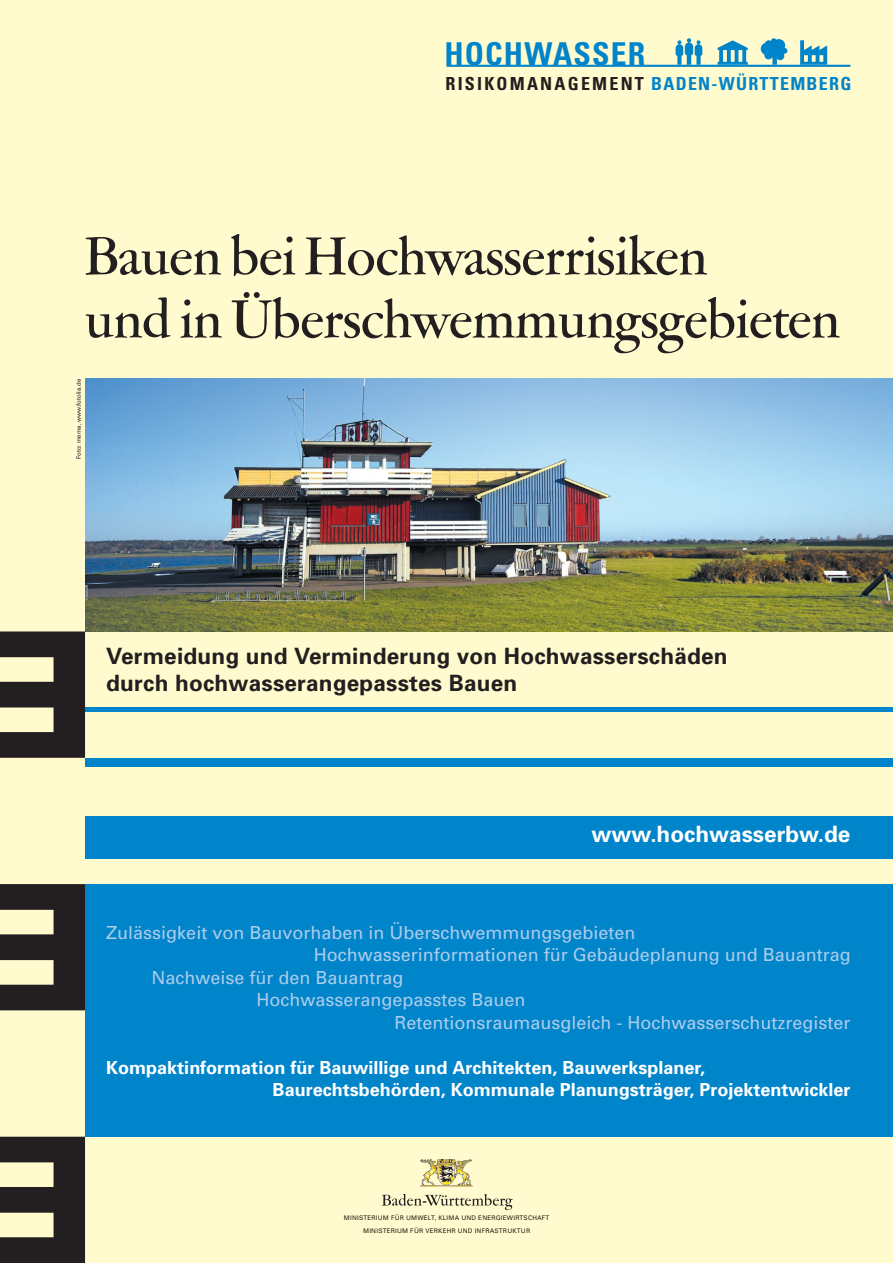
<style>
.page{position:relative;width:893px;height:1263px;background:#fffbcf}
.page>*{position:absolute;margin:0;border:0;box-sizing:border-box;transform-origin:0 0}
.t1{font:500 60px/63px "Garamont Amst SH";color:#231f20}
.t2{font:700 condensed 31.5px "Univers";letter-spacing:.04em;color:#0084ca}
.t3{font:700 22.5px/27px "Univers";letter-spacing:.01em;color:#231f20}
.t4{font:700 22.5px "Univers";color:#fff}
.Zwischenheadlines{font:18px "Univers";color:#accceb}
.Zwischenheadlines-2{font:700 18px/22.5px "Univers";color:#fff}
.t5{font:700 condensed 18px "Univers";letter-spacing:.125em;color:#0084ca}
.t6{font:6.3px "Univers";letter-spacing:.03em;color:#201d0d}
.t7{font:6px "Univers";color:#231f20}
.s1{color:#231f20}
</style>
<div class="page">
<div style="left:85px;top:884px;width:808px;height:253px;background:#0084ca"></div>
<div style="left:85px;top:758px;width:808px;height:8px;background:#0084ca"></div>
<hr style="left:85px;top:707px;width:808px;height:4px;background:#0084ca">
<hr style="left:85px;top:631px;width:808px;height:1px;background:#0084ca">
<div style="left:85px;top:816px;width:808px;height:42px;background:#0084ca"></div>
<svg style="left:0;top:1137px;width:85px;height:126px"></svg>
<svg style="left:0;top:884px;width:85px;height:126px"></svg>
<svg style="left:0;top:631px;width:85px;height:127px"></svg>
<img style="left:85px;top:379px;width:808px;height:252px">
<hr style="left:446px;top:65px;width:404px;height:2px;background:#0084ca">
<svg style="left:800px;top:40px;width:27px;height:25px"></svg>
<svg style="left:718px;top:40px;width:30px;height:25px"></svg>
<svg style="left:676px;top:38px;width:26px;height:27px"></svg>
<svg style="left:761px;top:38px;width:26px;height:27px"></svg>
<svg style="left:382px;top:1194px;width:131px;height:16px"></svg>
<img style="left:421px;top:1159px;width:52px;height:27px">
<p class="t2" style="left:444px;top:35px;width:203px">HOCHWASSER</p>
<p class="t5" style="left:445px;top:73px;width:407px"><span class="s1">RISIKOMANAGEMENT</span> BADEN-WÜRTTEMBERG</p>
<p class="t1" style="left:85px;top:228px;width:756px">Bauen bei Hochwasserrisiken<br>und in Überschwemmungsgebieten</p>
<p class="t7" style="left:75px;top:459px;width:82px;rotate:-90deg">Foto: mema, www.fotolia.de</p>
<p class="t3" style="left:106px;top:641px;width:623px">Vermeidung und Verminderung von Hochwasserschäden durch hochwasserangepasstes Bauen</p>
<p class="t4" style="left:592px;top:820px;width:260px">www.hochwasserbw.de</p>
<p class="Zwischenheadlines" style="left:106px;top:921px;width:531px">Zulässigkeit von Bauvorhaben in Überschwemmungsgebieten</p>
<p class="Zwischenheadlines" style="left:314px;top:943px;width:539px">Hochwasserinformationen für Gebäudeplanung und Bauantrag</p>
<p class="Zwischenheadlines" style="left:151px;top:966px;width:254px">Nachweise für den Bauantrag</p>
<p class="Zwischenheadlines" style="left:256px;top:988px;width:271px">Hochwasserangepasstes Bauen</p>
<p class="Zwischenheadlines" style="left:394px;top:1011px;width:458px">Retentionsraumausgleich - Hochwasserschutzregister</p>
<p class="Zwischenheadlines-2" style="left:273px;top:1055px;width:579px;text-indent:-166px">Kompaktinformation für Bauwillige und Architekten, Bauwerksplaner,<br>Baurechtsbehörden, Kommunale Planungsträger, Projektentwickler</p>
<p class="t6" style="left:344px;top:1214px;width:207px">MINISTERIUM FÜR UMWELT, KLIMA UND ENERGIEWIRTSCHAFT</p>
<p class="t6" style="left:363px;top:1227px;width:168px">MINISTERIUM FÜR VERKEHR UND INFRASTRUKTUR</p>
</div>
